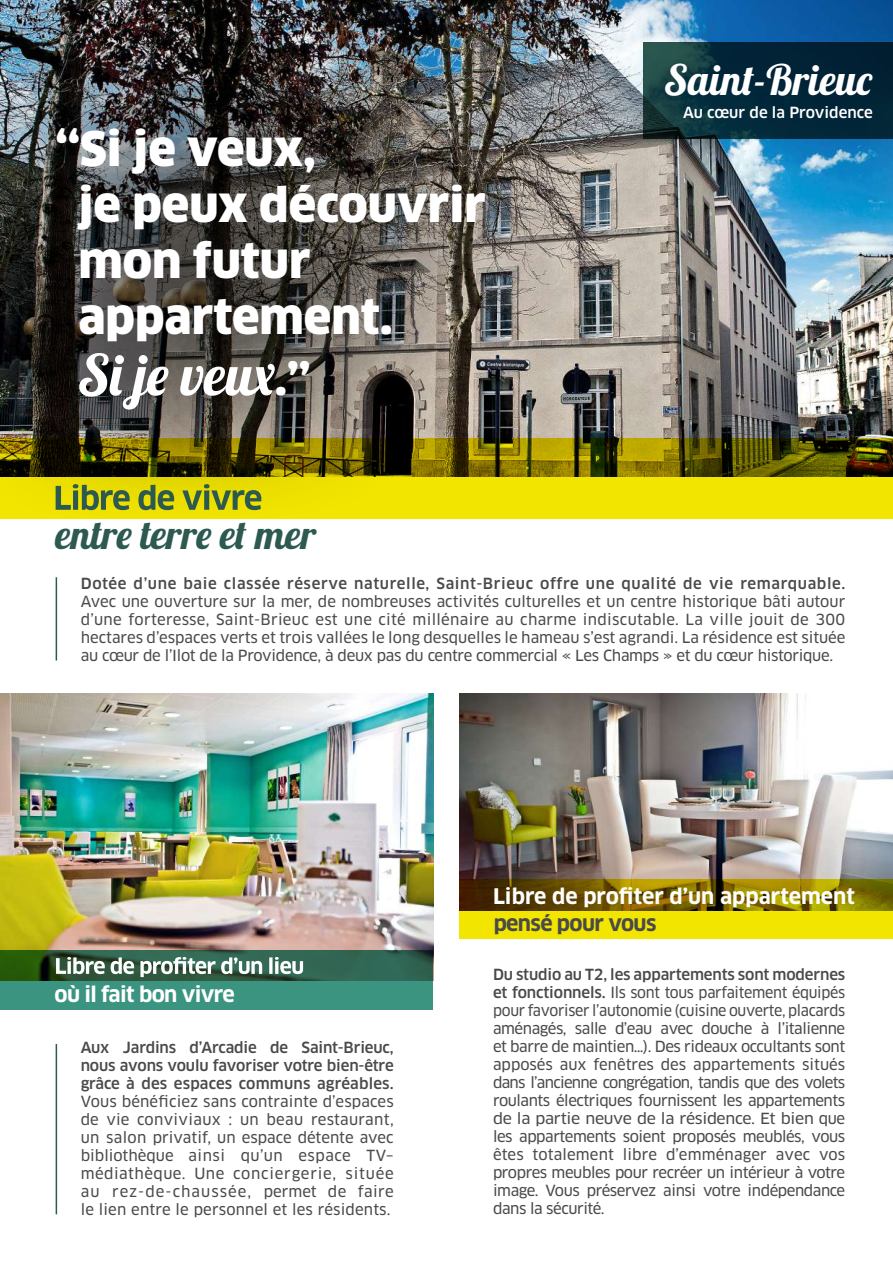
<style>
.page{position:relative;width:893px;height:1263px;background:#fff}
.page>*{position:absolute;margin:0;border:0;box-sizing:border-box;transform-origin:0 0}
.t1{font:56.55px "Lobster 1.4";color:#fff}
.t2{font:900 46.5px/55.8px "Clan";color:#fff}
.t3{font:42px "Lobster 1.4";color:#fff}
.t4{font:40.2px "Lobster 1.4";color:#2c5950}
.t5{font:700 21px "Clan";color:#fff}
.t6{font:700 21px "Clan";letter-spacing:-.03em;color:#fff}
.t7{font:700 21px "Clan";letter-spacing:-.03em;color:#4a4a49}
.t8{font:15px/18px "Clan News";letter-spacing:-.02em;color:#4a4a49;text-align:justify}
.t9{font:15px/18px "Clan News";letter-spacing:-.02em;color:#4a4a49;text-align:justify;scale:.96 1}
.t10{font:500 15px/18px "Clan";letter-spacing:.01em;color:#4a4a49;text-align:justify}
.t11{font:500 15px "Clan";letter-spacing:.04em;color:#4a4a49}
.t12{font:500 15px "Clan";letter-spacing:-.01em;color:#4a4a49}
.t13{font:500 15px "Clan";color:#fff}
.s1{font-family:"Clan";font-weight:900;font-size:43.95px}
.s2{font-family:"Clan";font-weight:500}
</style>
<div class="page">
<img style="left:0;top:694px;width:433px;height:256px">
<img style="left:607px;top:0;width:286px;height:438px">
<div style="left:0;top:0;width:607px;height:532px;background:#000;opacity:.79"></div>
<svg style="left:0;top:438px;width:893px;height:81px;background:#a29700"></svg>
<svg style="left:56px;top:484px;width:205px;height:26px;background:#9ca720"></svg>
<hr style="left:56px;top:577px;width:1px;height:83px;background:#2c5950">
<hr style="left:56px;top:1044px;width:1px;height:170px;background:#2c5950">
<img style="left:460px;top:694px;width:433px;height:185px">
<svg style="left:460px;top:879px;width:433px;height:60px;background:#b09e00"></svg>
<svg style="left:0;top:950px;width:433px;height:59px;background:#357d65"></svg>
<svg style="left:643px;top:43px;width:250px;height:96px;background:#072b39"></svg>
<svg style="left:56px;top:957px;width:247px;height:20px"></svg>
<h2 class="t2" style="left:78px;top:121px;width:409px;text-indent:-23px">‘‘Si je veux,<br>je peux découvrir mon futur appartement.</h2>
<h1 class="t1" style="left:78px;top:339px;width:234px">Si je veux<span class="s1">.’’</span></h1>
<h3 class="t4" style="left:56px;top:509px;width:262px">entre terre et mer</h3>
<h3 class="t3" style="left:664px;top:53px;width:209px">Saint-Brieuc</h3>
<p class="t13" style="left:683px;top:104px;width:191px">Au cœur de la Providence</p>
<p class="t11" style="left:81px;top:575px;width:766px">Dotée d’une baie classée réserve naturelle, Saint-Brieuc offre une qualité de vie remarquable.</p>
<p class="t8" style="left:81px;top:592px;width:766px">Avec une ouverture sur la mer, de nombreuses activités culturelles et un centre historique bâti autour d’une forteresse, Saint-Brieuc est une cité millénaire au charme indiscutable. La ville jouit de 300 hectares d’espaces verts et trois vallées le long desquelles le hameau s’est agrandi. La résidence est située au cœur de l’Ilot de la Providence, à deux pas du centre commercial « Les Champs » et du cœur historique.</p>
<h3 class="t5" style="left:493px;top:884px;width:363px">Libre de profiter d’un appartement</h3>
<h3 class="t6" style="left:55px;top:983px;width:182px">où il fait bon vivre</h3>
<p class="t10" style="left:81px;top:1038px;width:314px">Aux Jardins d’Arcadie de Saint-Brieuc, nous avons voulu favoriser votre bien-être grâce à des espaces communs agréables.</p>
<p class="t8" style="left:81px;top:1092px;width:315px">Vous bénéficiez sans contrainte d’espaces de vie conviviaux : un beau restaurant, un salon privatif, un espace détente avec bibliothèque ainsi qu’un espace TV– médiathèque. Une conciergerie, située au rez-de-chaussée, permet de faire le lien entre le personnel et les résidents.</p>
<h3 class="t7" style="left:494px;top:912px;width:164px">pensé pour vous</h3>
<p class="t12" style="left:493px;top:966px;width:354px">Du studio au T2, les appartements sont modernes</p>
<p class="t9" style="left:493px;top:983px;width:368px"><span class="s2">et fonctionnels.</span> Ils sont tous parfaitement équipés pour favoriser l’autonomie (cuisine ouverte, placards aménagés, salle d’eau avec douche à l’italienne et barre de maintien…). Des rideaux occultants sont apposés aux fenêtres des appartements situés dans l’ancienne congrégation, tandis que des volets roulants électriques fournissent les appartements de la partie neuve de la résidence. Et bien que les appartements soient proposés meublés, vous êtes totalement libre d’emménager avec vos propres meubles pour recréer un intérieur à votre image. Vous préservez ainsi votre indépendance dans la sécurité.</p>
</div>
